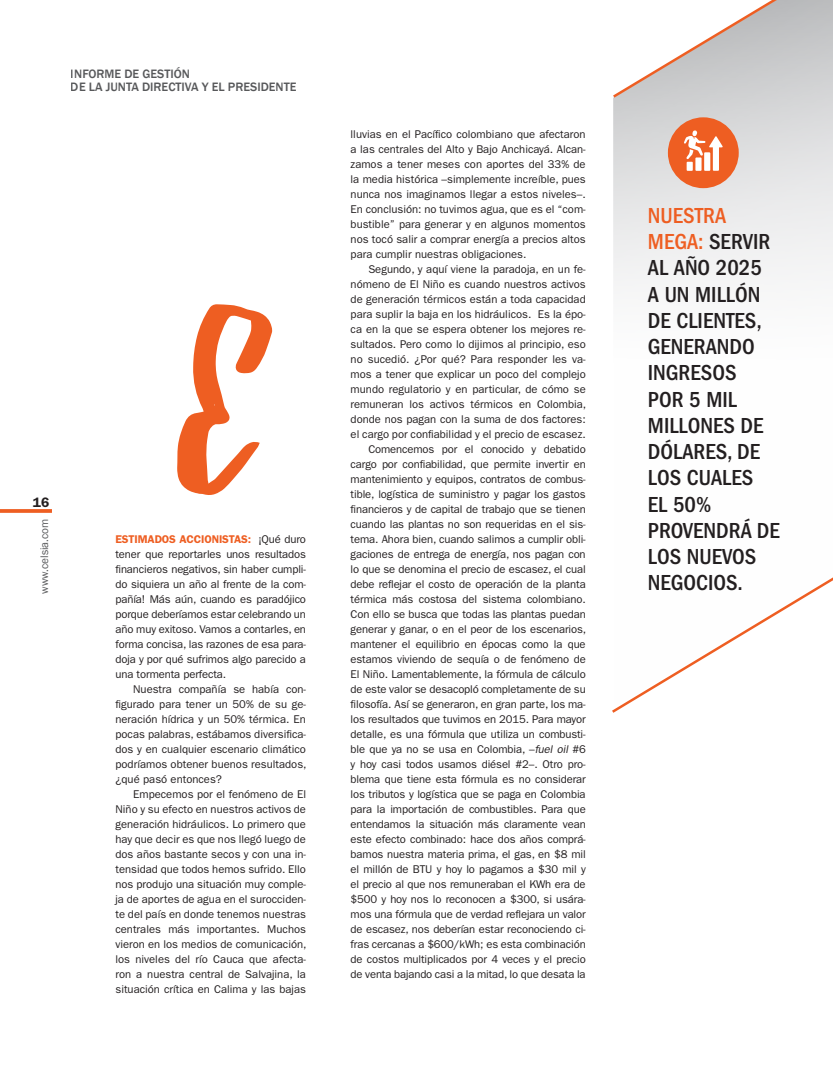
<style>
.page{position:relative;width:833px;height:1081px;background:#fff}
.page>*{position:absolute;margin:0;border:0;box-sizing:border-box;transform-origin:0 0}
.t1{font:250px "Debby";color:#ee5e22}
.t2{font:500 condensed 22.5px/26.2px "ITC Franklin Gothic Std";color:#231f20}
.t3{font:600 13.75px "ITC Franklin Gothic Std";color:#231f20}
.t4{font:500 12.5px/13.8px "Franklin Gothic";color:#57585a}
.t5{font:11.25px/15px "ITC Franklin Gothic Std";color:#231f20;text-align:justify}
.t6{font:11.25px "Franklin Gothic";color:#57585a}
.s1{font-weight:600;color:#ee5e22}
.s2{font-style:italic}
.s3{color:#ee5e22}
</style>
<div class="page">
<svg style="left:0;top:509px;width:52px;height:4px"></svg>
<svg style="left:614px;top:0;width:219px;height:95px"></svg>
<svg style="left:612px;top:95px;width:221px;height:618px"></svg>
<div style="left:668px;top:117px;width:70px;height:71px;background:#ee5e22;border-radius:50%"></div>
<svg style="left:684px;top:130px;width:38px;height:41px"></svg>
<p class="t4" style="left:71px;top:67px;width:227px">INFORME DE GESTIÓN<br>DE LA JUNTA DIRECTIVA Y EL PRESIDENTE</p>
<p class="t3" style="left:33px;top:494px;width:18px">16</p>
<p class="t6" style="left:37px;top:594px;width:77px;rotate:-90deg">www.celsia.com</p>
<h1 class="t1" style="left:177px;top:248px;width:86px">E</h1>
<p class="t5" style="left:115px;top:531px;width:192px"><span class="s1">ESTIMADOS ACCIONISTAS:</span> ¡Qué duro tener que reportarles unos resultados financieros negativos, sin haber cumpli&shy;do siquiera un año al frente de la com&shy;pañía! Más aún, cuando es paradójico porque deberíamos estar celebrando un año muy exitoso. Vamos a contarles, en forma concisa, las razones de esa para&shy;doja y por qué sufrimos algo parecido a una tormenta perfecta.</p>
<p class="t5" style="left:115px;top:681px;width:193px;text-indent:18px">Nuestra compañía se había con&shy;figurado para tener un 50% de su ge&shy;neración hídrica y un 50% térmica. En pocas palabras, estábamos diversifica&shy;dos y en cualquier escenario climático podríamos obtener buenos resultados, ¿qué pasó entonces?</p>
<p class="t5" style="left:115px;top:786px;width:193px;text-indent:18px">Empecemos por el fenómeno de El Niño y su efecto en nuestros activos de generación hidráulicos. Lo primero que hay que decir es que nos llegó luego de dos años bastante secos y con una in&shy;tensidad que todos hemos sufrido. Ello nos produjo una situación muy comple&shy;ja de aportes de agua en el surocciden&shy;te del país en donde tenemos nuestras centrales más importantes. Muchos vieron en los medios de comunicación, los niveles del río Cauca que afecta&shy;ron a nuestra central de Salvajina, la situación crítica en Calima y las bajas</p>
<p class="t5" style="left:350px;top:126px;width:237px">lluvias en el Pacífico colombiano que afectaron a las centrales del Alto y Bajo Anchicayá. Alcan&shy;zamos a tener meses con aportes del 33% de la media histórica –simplemente increíble, pues nunca nos imaginamos llegar a estos niveles–.<br>En conclusión: no tuvimos agua, que es el “com&shy;bustible” para generar y en algunos momentos nos tocó salir a comprar energía a precios altos para cumplir nuestras obligaciones.</p>
<p class="t5" style="left:350px;top:261px;width:237px;text-indent:18px">Segundo, y aquí viene la paradoja, en un fe&shy;nómeno de El Niño es cuando nuestros activos de generación térmicos están a toda capacidad para suplir la baja en los hidráulicos. Es la épo&shy;ca en la que se espera obtener los mejores re&shy;sultados. Pero como lo dijimos al principio, eso no sucedió. ¿Por qué? Para responder les va&shy;mos a tener que explicar un poco del complejo mundo regulatorio y en particular, de cómo se remuneran los activos térmicos en Colombia, donde nos pagan con la suma de dos factores: el cargo por confiabilidad y el precio de escasez.</p>
<p class="t5" style="left:350px;top:441px;width:237px;text-indent:18px">Comencemos por el conocido y debatido cargo por confiabilidad, que permite invertir en mantenimiento y equipos, contratos de combus&shy;tible, logística de suministro y pagar los gastos financieros y de capital de trabajo que se tienen cuando las plantas no son requeridas en el sis&shy;tema. Ahora bien, cuando salimos a cumplir obli&shy;gaciones de entrega de energía, nos pagan con lo que se denomina el precio de escasez, el cual debe reflejar el costo de operación de la planta térmica más costosa del sistema colombiano.<br>Con ello se busca que todas las plantas puedan generar y ganar, o en el peor de los escenarios, mantener el equilibrio en épocas como la que estamos viviendo de sequía o de fenómeno de El Niño. Lamentablemente, la fórmula de cálculo de este valor se desacopló completamente de su filosofía. Así se generaron, en gran parte, los ma&shy;los resultados que tuvimos en 2015. Para mayor detalle, es una fórmula que utiliza un combusti&shy;ble que ya no se usa en Colombia, –<span class="s2">fuel oil</span> #6 y hoy casi todos usamos diésel #2–. Otro pro&shy;blema que tiene esta fórmula es no considerar los tributos y logística que se paga en Colombia para la importación de combustibles. Para que entendamos la situación más claramente vean este efecto combinado: hace dos años comprá&shy;bamos nuestra materia prima, el gas, en $8 mil el millón de BTU y hoy lo pagamos a $30 mil y el precio al que nos remuneraban el KWh era de $500 y hoy nos lo reconocen a $300, si usára&shy;mos una fórmula que de verdad reflejara un valor de escasez, nos deberían estar reconociendo ci&shy;fras cercanas a $600/kWh; es esta combinación de costos multiplicados por 4 veces y el precio de venta bajando casi a la mitad, lo que desata la</p>
<h2 class="t2" style="left:648px;top:202px;width:133px"><span class="s3">NUESTRA<br>MEGA:</span> SERVIR<br>AL AÑO 2025<br>A UN MILLÓN<br>DE CLIENTES,<br>GENERANDO<br>INGRESOS<br>POR 5 MIL<br>MILLONES DE<br>DÓLARES, DE<br>LOS CUALES<br>EL 50%<br>PROVENDRÁ DE<br>LOS NUEVOS<br>NEGOCIOS.</h2>
</div>
